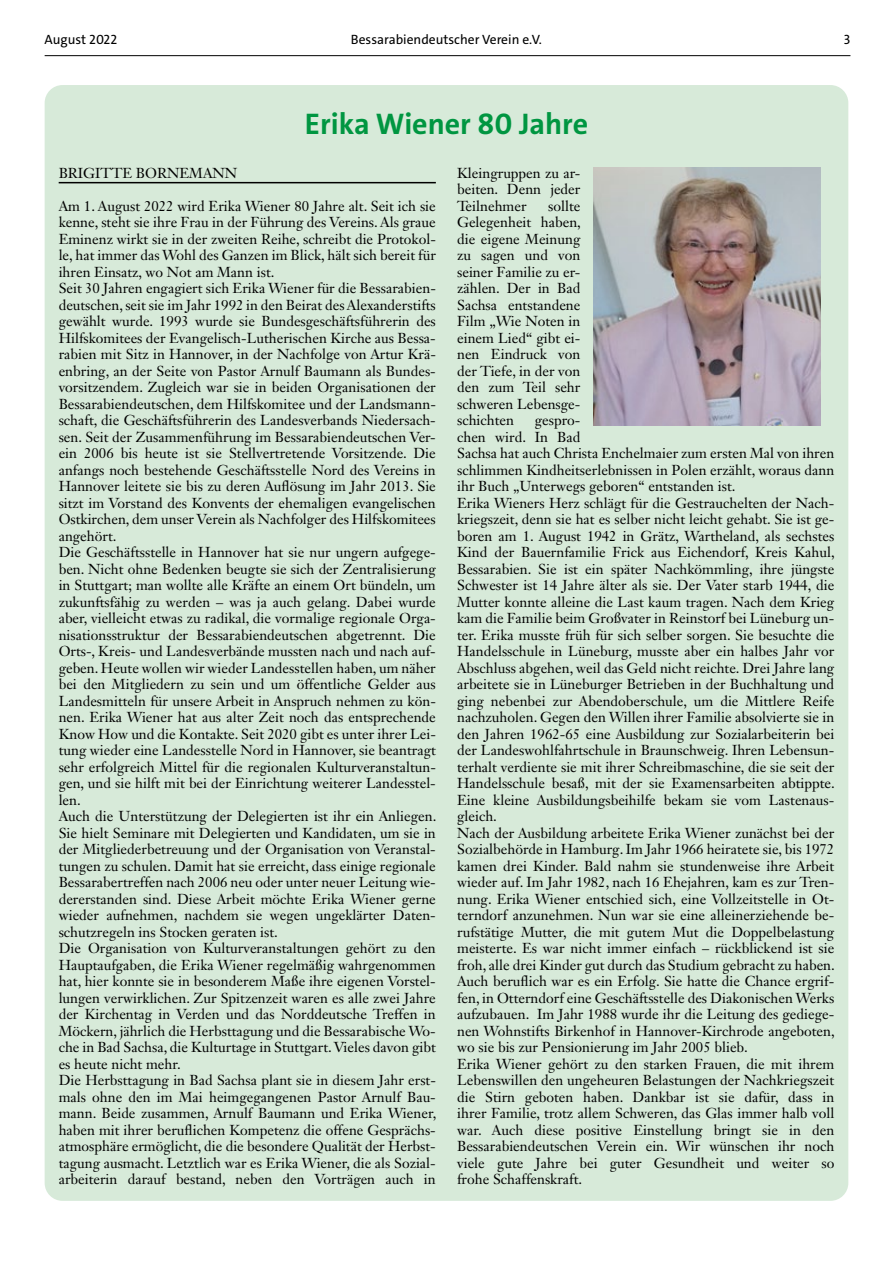
<style>
.page{position:relative;width:893px;height:1263px;background:#fff}
.page>*{position:absolute;margin:0;border:0;box-sizing:border-box;transform-origin:0 0}
.t1{font:700 30px "The Sans";color:#009641}
.t2{font:14.25px/16.5px "Janson Text LT Std";color:#000}
.t3{font:13.5px "The Sans";color:#000}
</style>
<div class="page">
<hr style="left:45px;top:55px;width:805px;height:1px;background:#000">
<div style="left:45px;top:85px;width:803px;height:1116px;background:#d7ead9;border-radius:18px"></div>
<hr style="left:59px;top:182px;width:377px;height:1px;background:#000">
<img style="left:593px;top:167px;width:228px;height:258px">
<p class="t3" style="left:45px;top:31px;width:74px">August 2022</p>
<p class="t3" style="left:351px;top:31px;width:193px">Bessarabiendeutscher Verein e.V.</p>
<p class="t3" style="left:844px;top:31px;width:8px">3</p>
<h1 class="t1" style="left:305px;top:104px;width:285px">Erika Wiener 80 Jahre</h1>
<p class="t2" style="left:59px;top:164px;width:180px">BRIGITTE BORNEMANN</p>
<p class="t2" style="left:59px;top:197px;width:379px">Am 1. August 2022 wird Erika Wiener 80 Jahre alt. Seit ich sie kenne, steht sie ihre Frau in der Führung des Vereins. Als graue Eminenz wirkt sie in der zweiten Reihe, schreibt die Protokol&shy;le, hat immer das Wohl des Ganzen im Blick, hält sich bereit für ihren Einsatz, wo Not am Mann ist.<br>Seit 30 Jahren engagiert sich Erika Wiener für die Bessarabien&shy;deutschen, seit sie im Jahr 1992 in den Beirat des Alexanderstifts gewählt wurde. 1993 wurde sie Bundesgeschäftsführerin des Hilfskomitees der Evangelisch-Lutherischen Kirche aus Bessa&shy;rabien mit Sitz in Hannover, in der Nachfolge von Artur Krä&shy;enbring, an der Seite von Pastor Arnulf Baumann als Bundes&shy;vorsitzendem. Zugleich war sie in beiden Organisationen der Bessarabiendeutschen, dem Hilfskomitee und der Landsmann&shy;schaft, die Geschäftsführerin des Landesverbands Niedersach&shy;sen. Seit der Zusammenführung im Bessarabiendeutschen Ver&shy;ein 2006 bis heute ist sie Stellvertretende Vorsitzende. Die anfangs noch bestehende Geschäftsstelle Nord des Vereins in Hannover leitete sie bis zu deren Auflösung im Jahr 2013. Sie sitzt im Vorstand des Konvents der ehemaligen evangelischen Ostkirchen, dem unser Verein als Nachfolger des Hilfskomitees angehört.<br>Die Geschäftsstelle in Hannover hat sie nur ungern aufgege&shy;ben. Nicht ohne Bedenken beugte sie sich der Zentralisierung in Stuttgart; man wollte alle Kräfte an einem Ort bündeln, um zukunftsfähig zu werden – was ja auch gelang. Dabei wurde aber, vielleicht etwas zu radikal, die vormalige regionale Orga&shy;nisationsstruktur der Bessarabiendeutschen abgetrennt. Die Orts-, Kreis- und Landesverbände mussten nach und nach auf&shy;geben. Heute wollen wir wieder Landesstellen haben, um näher bei den Mitgliedern zu sein und um öffentliche Gelder aus Landesmitteln für unsere Arbeit in Anspruch nehmen zu kön&shy;nen. Erika Wiener hat aus alter Zeit noch das entsprechende Know How und die Kontakte. Seit 2020 gibt es unter ihrer Lei&shy;tung wieder eine Landesstelle Nord in Hannover, sie beantragt sehr erfolgreich Mittel für die regionalen Kulturveranstaltun&shy;gen, und sie hilft mit bei der Einrichtung weiterer Landesstel&shy;len.<br>Auch die Unterstützung der Delegierten ist ihr ein Anliegen.<br>Sie hielt Seminare mit Delegierten und Kandidaten, um sie in der Mitgliederbetreuung und der Organisation von Veranstal&shy;tungen zu schulen. Damit hat sie erreicht, dass einige regionale Bessarabertreffen nach 2006 neu oder unter neuer Leitung wie&shy;dererstanden sind. Diese Arbeit möchte Erika Wiener gerne wieder aufnehmen, nachdem sie wegen ungeklärter Daten&shy;schutzregeln ins Stocken geraten ist.<br>Die Organisation von Kulturveranstaltungen gehört zu den Hauptaufgaben, die Erika Wiener regelmäßig wahrgenommen hat, hier konnte sie in besonderem Maße ihre eigenen Vorstel&shy;lungen verwirklichen. Zur Spitzenzeit waren es alle zwei Jahre der Kirchentag in Verden und das Norddeutsche Treffen in Möckern, jährlich die Herbsttagung und die Bessarabische Wo&shy;che in Bad Sachsa, die Kulturtage in Stuttgart. Vieles davon gibt es heute nicht mehr.<br>Die Herbsttagung in Bad Sachsa plant sie in diesem Jahr erst&shy;mals ohne den im Mai heimgegangenen Pastor Arnulf Bau&shy;mann. Beide zusammen, Arnulf Baumann und Erika Wiener, haben mit ihrer beruflichen Kompetenz die offene Gesprächs&shy;atmosphäre ermöglicht, die die besondere Qualität der Herbst&shy;tagung ausmacht. Letztlich war es Erika Wiener, die als Sozial&shy;arbeiterin darauf bestand, neben den Vorträgen auch in</p>
<p class="t2" style="left:457px;top:164px;width:125px;text-align:justify">Kleingruppen zu ar&shy;beiten. Denn jeder Teilnehmer</p>
<p class="t2" style="left:457px;top:197px;width:125px;text-align:justify;text-indent:91px">sollte Gelegenheit haben, die eigene Meinung zu sagen und von seiner Familie zu er&shy;zählen. Der in Bad Sachsa entstandene Film „Wie Noten in einem Lied“ gibt ei&shy;nen Eindruck von der Tiefe, in der von den zum Teil sehr schweren Lebensge&shy;schichten</p>
<p class="t2" style="left:457px;top:412px;width:379px;text-indent:78px">gespro-<br>chen wird. In Bad<br>Sachsa hat auch Christa Enchelmaier zum ersten Mal von ihren schlimmen Kindheitserlebnissen in Polen erzählt, woraus dann ihr Buch „Unterwegs geboren“ entstanden ist.<br>Erika Wieners Herz schlägt für die Gestrauchelten der Nach&shy;kriegszeit, denn sie hat es selber nicht leicht gehabt. Sie ist ge&shy;boren am 1. August 1942 in Grätz, Wartheland, als sechstes Kind der Bauernfamilie Frick aus Eichendorf, Kreis Kahul, Bessarabien. Sie ist ein später Nachkömmling, ihre jüngste Schwester ist 14 Jahre älter als sie. Der Vater starb 1944, die Mutter konnte alleine die Last kaum tragen. Nach dem Krieg kam die Familie beim Großvater in Reinstorf bei Lüneburg un&shy;ter. Erika musste früh für sich selber sorgen. Sie besuchte die Handelsschule in Lüneburg, musste aber ein halbes Jahr vor Abschluss abgehen, weil das Geld nicht reichte. Drei Jahre lang arbeitete sie in Lüneburger Betrieben in der Buchhaltung und ging nebenbei zur Abendoberschule, um die Mittlere Reife nachzuholen. Gegen den Willen ihrer Familie absolvierte sie in den Jahren 1962-65 eine Ausbildung zur Sozialarbeiterin bei der Landeswohlfahrtschule in Braunschweig. Ihren Lebensun&shy;terhalt verdiente sie mit ihrer Schreibmaschine, die sie seit der Handelsschule besaß, mit der sie Examensarbeiten abtippte.<br>Eine kleine Ausbildungsbeihilfe bekam sie vom Lastenaus&shy;gleich.<br>Nach der Ausbildung arbeitete Erika Wiener zunächst bei der Sozialbehörde in Hamburg. Im Jahr 1966 heiratete sie, bis 1972 kamen drei Kinder. Bald nahm sie stundenweise ihre Arbeit wieder auf. Im Jahr 1982, nach 16 Ehejahren, kam es zur Tren&shy;nung. Erika Wiener entschied sich, eine Vollzeitstelle in Ot&shy;terndorf anzunehmen. Nun war sie eine alleinerziehende be&shy;rufstätige Mutter, die mit gutem Mut die Doppelbelastung meisterte. Es war nicht immer einfach – rückblickend ist sie froh, alle drei Kinder gut durch das Studium gebracht zu haben.<br>Auch beruflich war es ein Erfolg. Sie hatte die Chance ergrif&shy;fen, in Otterndorf eine Geschäftsstelle des Diakonischen Werks aufzubauen. Im Jahr 1988 wurde ihr die Leitung des gediege&shy;nen Wohnstifts Birkenhof in Hannover-Kirchrode angeboten, wo sie bis zur Pensionierung im Jahr 2005 blieb.<br>Erika Wiener gehört zu den starken Frauen, die mit ihrem Lebenswillen den ungeheuren Belastungen der Nachkriegszeit die Stirn geboten haben. Dankbar ist sie dafür, dass in ihrer Familie, trotz allem Schweren, das Glas immer halb voll war. Auch diese positive Einstellung bringt sie in den Bessarabiendeutschen Verein ein. Wir wünschen ihr noch viele gute Jahre bei guter Gesundheit und weiter so frohe Schaffenskraft.</p>
</div>
